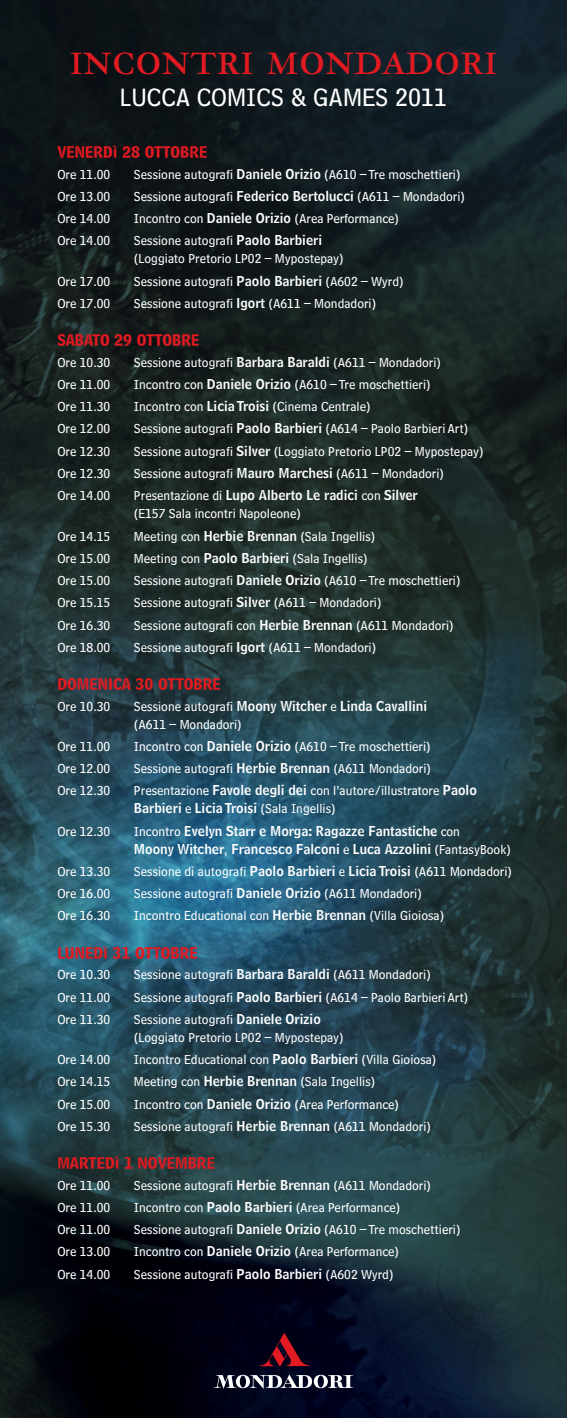
<style>
.page{position:relative;width:567px;height:1418px;background:#fff}
.page>*{position:absolute;margin:0;border:0;box-sizing:border-box;transform-origin:0 0}
.Titolo_1{font:47px "Janson Text Roman SC";color:#e21a21}
.Titolo_1-2{font:26px "Bell Centennial BT Sub Caption";color:#fff}
.Normale{font:13.5px/18px "Bell Centennial Sub Caption";color:#fff}
.Normale-2{font:13.5px/18px "Bell Centennial Name And Number";color:#fff}
.Titolo_1-3{font:13.5px "Bell Centennial Bold Listing";color:#e21a21}
.s1{font-family:"Bell Centennial Name And Number"}
.s2{font-family:"Bell Centennial Sub Caption"}
</style>
<div class="page">
<img style="left:0;top:0;width:567px;height:1417px">
<svg style="left:259px;top:1332px;width:51px;height:34px;background:#3c0719"></svg>
<svg style="left:214px;top:1374px;width:139px;height:14px"></svg>
<p class="Titolo_1" style="left:69px;top:30px;width:430px">incontri mondadori</p>
<p class="Titolo_1-2" style="left:120px;top:81px;width:329px">LUCCA COMICS &amp; GAMES 2011</p>
<p class="Titolo_1-3" style="left:57px;top:143px;width:152px">VENERDì 28 OTTOBRE</p>
<p class="Normale" style="left:57px;top:165px;width:54px">Ore 11.00</p>
<p class="Normale" style="left:134px;top:165px;width:328px">Sessione autografi <span class="s1">Daniele Orizio</span> (A610 – Tre moschettieri)</p>
<p class="Normale" style="left:57px;top:187px;width:54px">Ore 13.00</p>
<p class="Normale" style="left:134px;top:187px;width:333px">Sessione autografi <span class="s1">Federico Bertolucci</span> (A611 – Mondadori)</p>
<p class="Normale" style="left:57px;top:209px;width:54px">Ore 14.00</p>
<p class="Normale" style="left:134px;top:209px;width:267px">Incontro con <span class="s1">Daniele Orizio</span> (Area Performance)</p>
<p class="Normale" style="left:57px;top:232px;width:54px">Ore 14.00</p>
<p class="Normale" style="left:134px;top:232px;width:211px">Sessione autografi <span class="s1">Paolo Barbieri </span>(Loggiato Pretorio LP02 – Mypostepay)</p>
<p class="Normale" style="left:57px;top:272px;width:54px">Ore 17.00</p>
<p class="Normale" style="left:134px;top:272px;width:271px">Sessione autografi <span class="s1">Paolo Barbieri</span> (A602 – Wyrd)</p>
<p class="Normale" style="left:57px;top:294px;width:54px">Ore 17.00</p>
<p class="Normale" style="left:134px;top:294px;width:244px">Sessione autografi <span class="s1">Igort</span> (A611 – Mondadori)</p>
<p class="Titolo_1-3" style="left:57px;top:331px;width:144px">SABATO 29 OTTOBRE</p>
<p class="Normale" style="left:57px;top:353px;width:54px">Ore 10.30</p>
<p class="Normale" style="left:134px;top:353px;width:309px">Sessione autografi <span class="s1">Barbara Baraldi</span> (A611 – Mondadori)</p>
<p class="Normale" style="left:57px;top:375px;width:54px">Ore 11.00</p>
<p class="Normale" style="left:134px;top:375px;width:298px">Incontro con <span class="s1">Daniele Orizio</span> (A610 – Tre moschettieri)</p>
<p class="Normale" style="left:57px;top:397px;width:54px">Ore 11.30</p>
<p class="Normale" style="left:134px;top:397px;width:238px">Incontro con <span class="s1">Licia Troisi</span> (Cinema Centrale)</p>
<p class="Normale" style="left:57px;top:420px;width:54px">Ore 12.00</p>
<p class="Normale" style="left:134px;top:420px;width:336px">Sessione autografi <span class="s1">Paolo Barbieri</span> (A614 – Paolo Barbieri Art)</p>
<p class="Normale" style="left:57px;top:442px;width:54px">Ore 12.30</p>
<p class="Normale" style="left:134px;top:442px;width:351px">Sessione autografi <span class="s1">Silver</span> (Loggiato Pretorio LP02 – Mypostepay)</p>
<p class="Normale" style="left:57px;top:464px;width:54px">Ore 12.30</p>
<p class="Normale" style="left:134px;top:464px;width:312px">Sessione autografi <span class="s1">Mauro Marchesi</span> (A611 – Mondadori)</p>
<p class="Normale" style="left:57px;top:486px;width:54px">Ore 14.00</p>
<p class="Normale" style="left:134px;top:486px;width:285px">Presentazione di <span class="s1">Lupo Alberto Le radici</span> con <span class="s1">Silver </span>(E157 Sala incontri Napoleone)</p>
<p class="Normale" style="left:57px;top:527px;width:54px">Ore 14.15</p>
<p class="Normale" style="left:134px;top:527px;width:243px">Meeting con <span class="s1">Herbie Brennan</span> (Sala Ingellis)</p>
<p class="Normale" style="left:57px;top:549px;width:54px">Ore 15.00</p>
<p class="Normale" style="left:134px;top:549px;width:235px">Meeting con <span class="s1">Paolo Barbieri</span> (Sala Ingellis)</p>
<p class="Normale" style="left:57px;top:571px;width:54px">Ore 15.00</p>
<p class="Normale" style="left:134px;top:571px;width:328px">Sessione autografi <span class="s1">Daniele Orizio</span> (A610 – Tre moschettieri)</p>
<p class="Normale" style="left:57px;top:593px;width:54px">Ore 15.15</p>
<p class="Normale" style="left:134px;top:593px;width:249px">Sessione autografi <span class="s1">Silver</span> (A611 – Mondadori)</p>
<p class="Normale" style="left:57px;top:616px;width:54px">Ore 16.30</p>
<p class="Normale" style="left:134px;top:616px;width:321px">Sessione autografi con <span class="s1">Herbie Brennan</span> (A611 Mondadori)</p>
<p class="Normale" style="left:57px;top:638px;width:54px">Ore 18.00</p>
<p class="Normale" style="left:134px;top:638px;width:244px">Sessione autografi <span class="s1">Igort</span> (A611 – Mondadori)</p>
<p class="Titolo_1-3" style="left:57px;top:675px;width:165px">DOMENICA 30 OTTOBRE</p>
<p class="Normale" style="left:57px;top:697px;width:54px">Ore 10.30</p>
<p class="Normale" style="left:134px;top:697px;width:295px">Sessione autografi <span class="s1">Moony Witcher</span> e <span class="s1">Linda Cavallini </span>(A611 – Mondadori)</p>
<p class="Normale" style="left:57px;top:737px;width:54px">Ore 11.00</p>
<p class="Normale" style="left:134px;top:737px;width:298px">Incontro con <span class="s1">Daniele Orizio</span> (A610 – Tre moschettieri)</p>
<p class="Normale" style="left:57px;top:759px;width:54px">Ore 12.00</p>
<p class="Normale" style="left:134px;top:759px;width:299px">Sessione autografi <span class="s1">Herbie Brennan</span> (A611 Mondadori)</p>
<p class="Normale" style="left:57px;top:781px;width:54px">Ore 12.30</p>
<p class="Normale" style="left:134px;top:781px;width:344px">Presentazione <span class="s1">Favole degli dei</span> con l’autore/illustratore <span class="s1">Paolo<br>Barbieri</span> e <span class="s1">Licia Troisi</span> (Sala Ingellis)</p>
<p class="Normale" style="left:57px;top:822px;width:54px">Ore 12.30</p>
<p class="Normale-2" style="left:134px;top:821px;width:378px"><span class="s2">Incontro</span> Evelyn Starr e Morga: Ragazze Fantastiche <span class="s2">con<br></span>Moony Witcher<span class="s2">,</span> Francesco Falconi <span class="s2">e</span> Luca Azzolini <span class="s2">(FantasyBook)</span></p>
<p class="Normale" style="left:57px;top:862px;width:54px">Ore 13.30</p>
<p class="Normale" style="left:134px;top:862px;width:380px">Sessione di autografi <span class="s1">Paolo Barbieri</span> e <span class="s1">Licia Troisi</span> (A611 Mondadori)</p>
<p class="Normale" style="left:57px;top:884px;width:54px">Ore 16.00</p>
<p class="Normale" style="left:134px;top:884px;width:289px">Sessione autografi <span class="s1">Daniele Orizio</span> (A611 Mondadori)</p>
<p class="Normale" style="left:57px;top:906px;width:54px">Ore 16.30</p>
<p class="Normale" style="left:134px;top:906px;width:312px">Incontro Educational con <span class="s1">Herbie Brennan</span> (Villa Gioiosa)</p>
<p class="Titolo_1-3" style="left:57px;top:943px;width:142px">LUNEDì 31 OTTOBRE</p>
<p class="Normale" style="left:57px;top:965px;width:54px">Ore 10.30</p>
<p class="Normale" style="left:134px;top:965px;width:298px">Sessione autografi <span class="s1">Barbara Baraldi</span> (A611 Mondadori)</p>
<p class="Normale" style="left:57px;top:987px;width:54px">Ore 11.00</p>
<p class="Normale" style="left:134px;top:987px;width:336px">Sessione autografi <span class="s1">Paolo Barbieri</span> (A614 – Paolo Barbieri Art)</p>
<p class="Normale" style="left:57px;top:1010px;width:54px">Ore 11.30</p>
<p class="Normale" style="left:134px;top:1010px;width:211px">Sessione autografi <span class="s1">Daniele Orizio </span>(Loggiato Pretorio LP02 – Mypostepay)</p>
<p class="Normale" style="left:57px;top:1050px;width:54px">Ore 14.00</p>
<p class="Normale" style="left:134px;top:1050px;width:304px">Incontro Educational con <span class="s1">Paolo Barbieri</span> (Villa Gioiosa)</p>
<p class="Normale" style="left:57px;top:1072px;width:54px">Ore 14.15</p>
<p class="Normale" style="left:134px;top:1072px;width:243px">Meeting con <span class="s1">Herbie Brennan</span> (Sala Ingellis)</p>
<p class="Normale" style="left:57px;top:1094px;width:54px">Ore 15.00</p>
<p class="Normale" style="left:134px;top:1094px;width:267px">Incontro con <span class="s1">Daniele Orizio</span> (Area Performance)</p>
<p class="Normale" style="left:57px;top:1117px;width:54px">Ore 15.30</p>
<p class="Normale" style="left:134px;top:1117px;width:299px">Sessione autografi <span class="s1">Herbie Brennan</span> (A611 Mondadori)</p>
<p class="Titolo_1-3" style="left:57px;top:1153px;width:159px">MARTEDì 1 NOVEMBRE</p>
<p class="Normale" style="left:57px;top:1175px;width:54px">Ore 11.00</p>
<p class="Normale" style="left:134px;top:1175px;width:299px">Sessione autografi <span class="s1">Herbie Brennan</span> (A611 Mondadori)</p>
<p class="Normale" style="left:57px;top:1198px;width:54px">Ore 11.00</p>
<p class="Normale" style="left:134px;top:1198px;width:268px">Incontro con <span class="s1">Paolo Barbieri</span> (Area Performance)</p>
<p class="Normale" style="left:57px;top:1220px;width:54px">Ore 11.00</p>
<p class="Normale" style="left:134px;top:1220px;width:328px">Sessione autografi <span class="s1">Daniele Orizio</span> (A610 – Tre moschettieri)</p>
<p class="Normale" style="left:57px;top:1242px;width:54px">Ore 13.00</p>
<p class="Normale" style="left:134px;top:1242px;width:267px">Incontro con <span class="s1">Daniele Orizio</span> (Area Performance)</p>
<p class="Normale" style="left:57px;top:1264px;width:54px">Ore 14.00</p>
<p class="Normale" style="left:134px;top:1264px;width:261px">Sessione autografi <span class="s1">Paolo Barbieri</span> (A602 Wyrd)</p>
</div>
